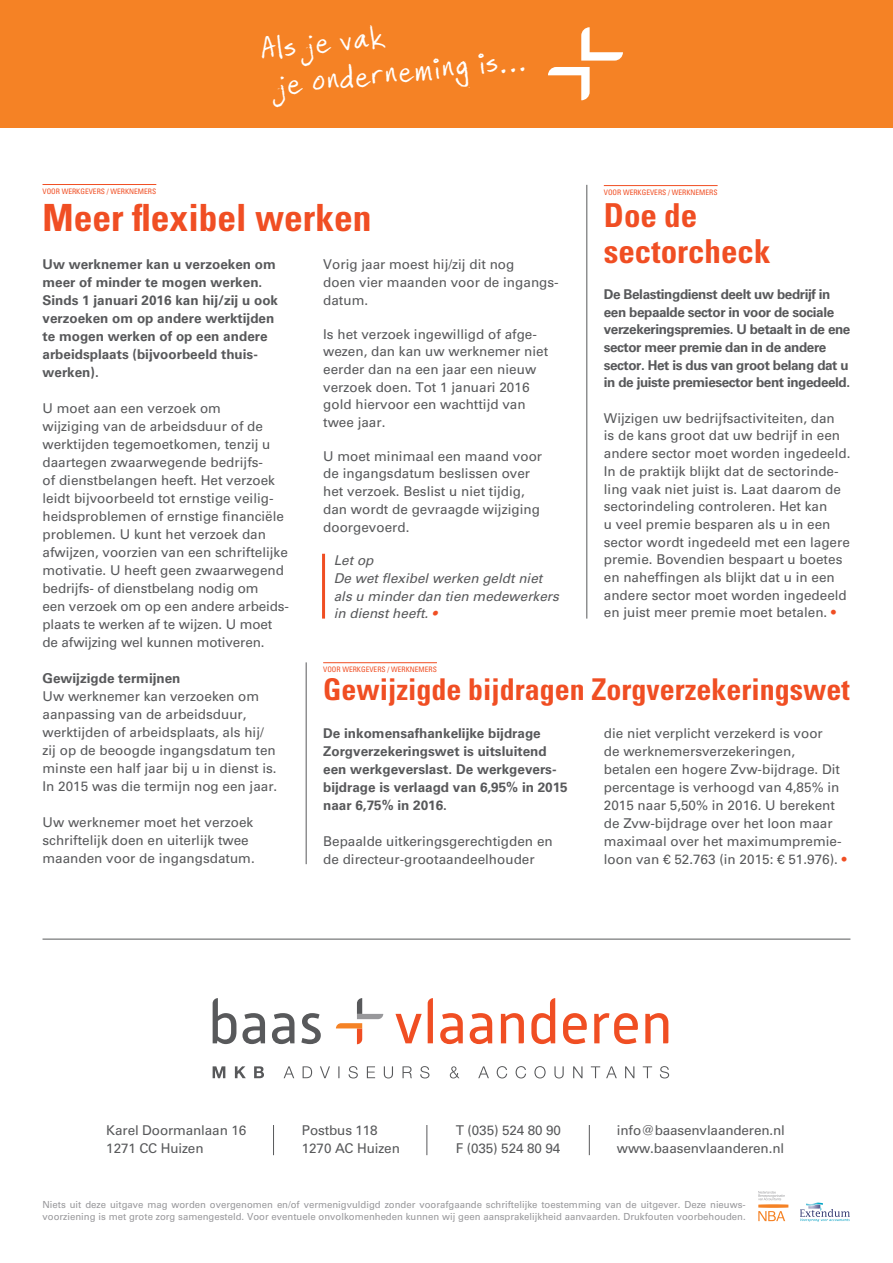
<style>
.page{position:relative;width:893px;height:1263px;background:#fff}
.page>*{position:absolute;margin:0;border:0;box-sizing:border-box;transform-origin:0 0}
.t1{font:700 condensed 37.5px "Univers LT Std";color:#f04e23}
.t2{font:700 condensed 33px/36px "Univers LT Std";color:#f04e23}
.t3{font:700 condensed 30px "Univers LT Std";color:#f04e23}
.t4{font:27px/37.5px "Minneapolis";color:#fff}
.t5{font:13.5px/18px "Univers LT Std";color:#58595b}
.t6{font:700 13.5px/18px "Univers LT Std";color:#58595b}
.t7{font:700 13.5px/17.7px "Univers LT Std";letter-spacing:-.03em;color:#58595b}
.t8{font:italic 13.5px/17.7px "Univers LT Std";color:#58595b}
.t9{font:9.75px/12px "Univers LT Std";color:#98989b}
.t10{font:condensed 7.5px "Univers LT Std";color:#f04e23}
.s1{color:#f04e23}
</style>
<div class="page">
<div style="left:0;top:0;width:893px;height:128px;background:#f58225"></div>
<svg style="left:548px;top:27px;width:75px;height:73px"></svg>
<hr style="left:43px;top:939px;width:807px;height:1px;background:#58595b">
<svg style="left:213px;top:1066px;width:456px;height:12px"></svg>
<svg style="left:213px;top:998px;width:108px;height:46px"></svg>
<svg style="left:395px;top:998px;width:273px;height:46px"></svg>
<svg style="left:336px;top:998px;width:47px;height:46px"></svg>
<svg style="left:800px;top:1202px;width:50px;height:20px"></svg>
<svg style="left:758px;top:1191px;width:30px;height:30px"></svg>
<hr style="left:273px;top:1125px;width:1px;height:30px;background:#58595b">
<hr style="left:426px;top:1125px;width:1px;height:30px;background:#58595b">
<hr style="left:589px;top:1125px;width:1px;height:30px;background:#58595b">
<hr style="left:43px;top:184px;width:113px;height:1px;background:#f04e23">
<hr style="left:604px;top:185px;width:114px;height:1px;background:#f04e23">
<hr style="left:322px;top:554px;width:3px;height:65px;background:#f04e23">
<hr style="left:323px;top:662px;width:114px;height:1px;background:#f04e23">
<hr style="left:586px;top:185px;width:1px;height:434px;background:#58595b">
<hr style="left:306px;top:662px;width:1px;height:202px;background:#58595b">
<h3 class="t4" style="left:272px;top:31px;width:253px;text-indent:-13px;rotate:-6deg">Als je vak<br>je onderneming is...</h3>
<p class="t10" style="left:43px;top:186px;width:115px">VOOR WERKGEVERS / WERKNEMERS</p>
<h1 class="t1" style="left:43px;top:195px;width:331px">Meer flexibel werken</h1>
<p class="t10" style="left:604px;top:187px;width:115px">VOOR WERKGEVERS / WERKNEMERS</p>
<h2 class="t2" style="left:604px;top:197px;width:168px">Doe de sectorcheck</h2>
<p class="t5" style="left:323px;top:256px;width:237px">Vorig jaar moest hij/zij dit nog<br>doen vier maanden voor de ingangs&shy;datum.</p>
<p class="t5" style="left:323px;top:325px;width:227px">Is het verzoek ingewilligd of afge&shy;wezen, dan kan uw werknemer niet eerder dan na een jaar een nieuw verzoek doen. Tot 1 januari 2016 gold hiervoor een wachttijd van twee jaar.</p>
<p class="t5" style="left:323px;top:447px;width:221px">U moet minimaal een maand voor de ingangsdatum beslissen over het verzoek. Beslist u niet tijdig, dan wordt de gevraagde wijziging doorgevoerd.</p>
<p class="t8" style="left:334px;top:552px;width:227px">Let op<br>De wet flexibel werken geldt niet als u minder dan tien medewerkers in dienst heeft. <span class="s1">•</span></p>
<p class="t6" style="left:43px;top:256px;width:237px">Uw werknemer kan u verzoeken om meer of minder te mogen werken.<br>Sinds 1 januari 2016 kan hij/zij u ook verzoeken om op andere werktijden te mogen werken of op een andere arbeidsplaats (bijvoorbeeld thuis&shy;werken).</p>
<p class="t5" style="left:43px;top:400px;width:248px">U moet aan een verzoek om<br>wijziging van de arbeidsduur of de werktijden tegemoetkomen, tenzij u daartegen zwaarwegende bedrijfs-<br>of dienstbelangen heeft. Het verzoek leidt bijvoorbeeld tot ernstige veilig&shy;heidsproblemen of ernstige financiële problemen. U kunt het verzoek dan afwijzen, voorzien van een schriftelijke motivatie. U heeft geen zwaarwegend bedrijfs- of dienstbelang nodig om<br>een verzoek om op een andere arbeids&shy;plaats te werken af te wijzen. U moet de afwijzing wel kunnen motiveren.</p>
<p class="t6" style="left:43px;top:670px;width:140px">Gewijzigde termijnen</p>
<p class="t5" style="left:43px;top:688px;width:236px">Uw werknemer kan verzoeken om aanpassing van de arbeidsduur, werktijden of arbeidsplaats, als hij/ zij op de beoogde ingangsdatum ten minste een half jaar bij u in dienst is.<br>In 2015 was die termijn nog een jaar.</p>
<p class="t5" style="left:43px;top:814px;width:214px">Uw werknemer moet het verzoek schriftelijk doen en uiterlijk twee maanden voor de ingangsdatum.</p>
<p class="t7" style="left:604px;top:285px;width:248px">De Belastingdienst deelt uw bedrijf in een bepaalde sector in voor de sociale verzekeringspremies. U betaalt in de ene sector meer premie dan in de andere sector. Het is dus van groot belang dat u in de juiste premiesector bent ingedeeld.</p>
<p class="t5" style="left:604px;top:409px;width:248px">Wijzigen uw bedrijfsactiviteiten, dan<br>is de kans groot dat uw bedrijf in een andere sector moet worden ingedeeld.<br>In de praktijk blijkt dat de sectorinde&shy;ling vaak niet juist is. Laat daarom de sectorindeling controleren. Het kan<br>u veel premie besparen als u in een sector wordt ingedeeld met een lagere premie. Bovendien bespaart u boetes en naheffingen als blijkt dat u in een andere sector moet worden ingedeeld en juist meer premie moet betalen. <span class="s1">•</span></p>
<p class="t10" style="left:323px;top:664px;width:115px">VOOR WERKGEVERS / WERKNEMERS</p>
<h3 class="t3" style="left:323px;top:671px;width:528px">Gewijzigde bijdragen Zorgverzekeringswet</h3>
<p class="t6" style="left:323px;top:724px;width:246px">De inkomensafhankelijke bijdrage Zorgverzekeringswet is uitsluitend een werkgeverslast. De werkgevers&shy;bijdrage is verlaagd van 6,95% in 2015 naar 6,75% in 2016.</p>
<p class="t5" style="left:323px;top:832px;width:231px">Bepaalde uitkeringsgerechtigden en de directeur-grootaandeelhouder</p>
<p class="t5" style="left:604px;top:724px;width:244px">die niet verplicht verzekerd is voor<br>de werknemersverzekeringen,<br>betalen een hogere Zvw-bijdrage. Dit percentage is verhoogd van 4,85% in 2015 naar 5,50% in 2016. U berekent de Zvw-bijdrage over het loon maar maximaal over het maximumpremie&shy;loon van € 52.763 (in 2015: € 51.976). <span class="s1">•</span></p>
<p class="t5" style="left:106px;top:1121px;width:141px">Karel Doormanlaan 16<br>1271 CC Huizen</p>
<p class="t5" style="left:302px;top:1121px;width:100px">Postbus 118<br>1270 AC Huizen</p>
<p class="t5" style="left:456px;top:1121px;width:107px">T (035) 524 80 90<br>F (035) 524 80 94</p>
<p class="t5" style="left:617px;top:1121px;width:170px">info@baasenvlaanderen.nl www.baasenvlaanderen.nl</p>
<p class="t9" style="left:43px;top:1199px;width:705px">Niets uit deze uitgave mag worden overgenomen en/of vermenigvuldigd zonder voorafgaande schriftelijke toestemming van de uitgever. Deze nieuws&shy;voorziening is met grote zorg samengesteld. Voor eventuele onvolkomenheden kunnen wij geen aansprakelijkheid aanvaarden. Drukfouten voorbehouden.</p>
</div>
